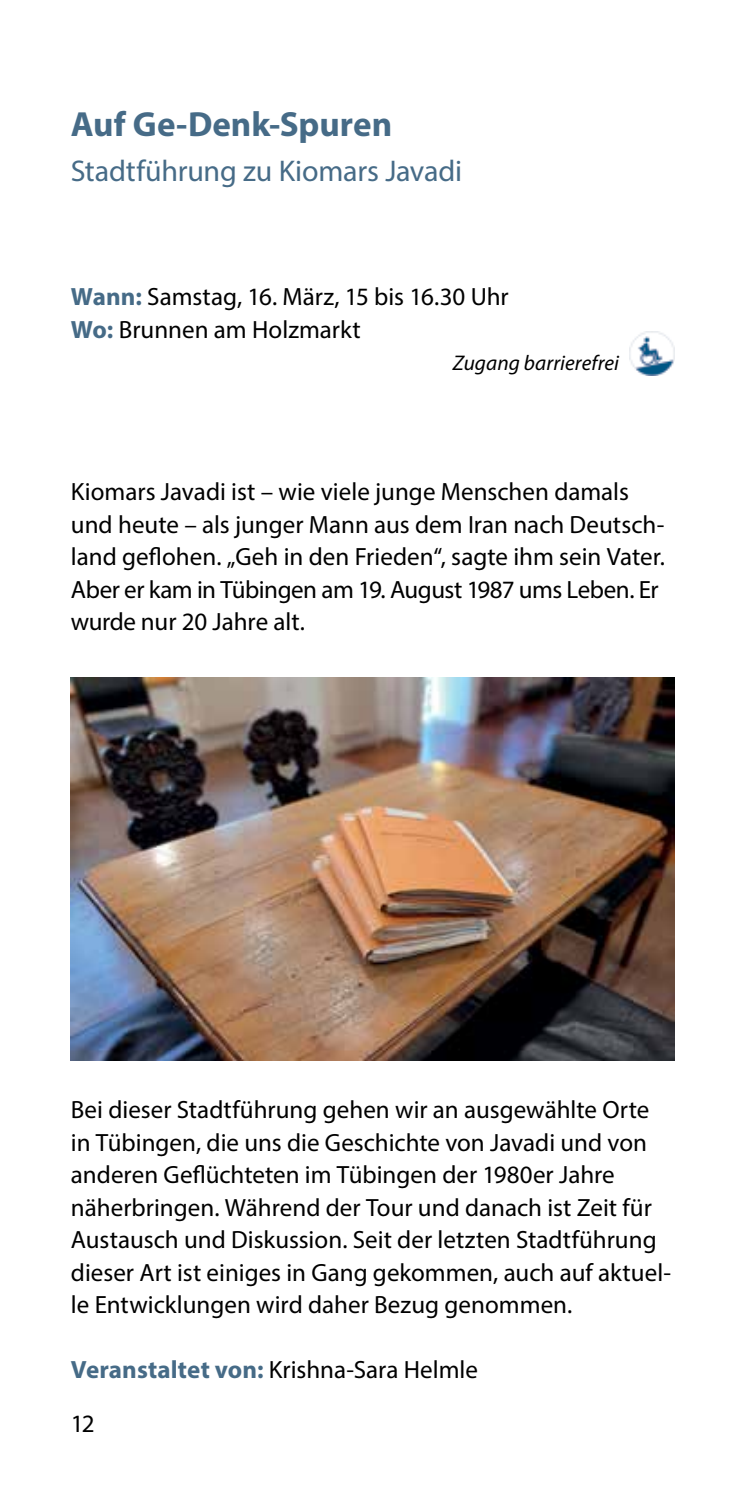
<style>
.page{position:relative;width:745px;height:1489px;background:#fff}
.page>*{position:absolute;margin:0;border:0;box-sizing:border-box;transform-origin:0 0}
.t1{font:700 35px "Myriad Pro";color:#466b87}
.t2{font:30px "Myriad Pro";letter-spacing:-.005em;color:#466b87}
.t3{font:25px/32.5px "Myriad Pro";color:#000}
.t4{font:italic 21.25px "Myriad Pro";letter-spacing:.005em;color:#000}
.s1{font-weight:700;color:#466b87}
</style>
<div class="page">
<img style="left:71px;top:677px;width:602px;height:382px">
<img style="left:629px;top:331px;width:44px;height:45px">
<h1 class="t1" style="left:71px;top:101px;width:322px">Auf Ge-Denk-Spuren</h1>
<p class="t2" style="left:71px;top:153px;width:392px">Stadtführung zu Kiomars Javadi</p>
<p class="t3" style="left:71px;top:280px;width:439px"><span class="s1">Wann:</span> Samstag, 16. März, 15 bis 16.30 Uhr<br><span class="s1">Wo:</span> Brunnen am Holzmarkt</p>
<p class="t4" style="left:452px;top:350px;width:168px">Zugang barrierefrei</p>
<p class="t3" style="left:71px;top:475px;width:595px">Kiomars Javadi ist – wie viele junge Menschen damals und heute – als junger Mann aus dem Iran nach Deutsch&shy;land geflohen. „Geh in den Frieden“, sagte ihm sein Vater.<br>Aber er kam in Tübingen am 19. August 1987 ums Leben. Er wurde nur 20 Jahre alt.</p>
<p class="t3" style="left:71px;top:1093px;width:601px">Bei dieser Stadtführung gehen wir an ausgewählte Orte in Tübingen, die uns die Geschichte von Javadi und von anderen Geflüchteten im Tübingen der 1980er Jahre näherbringen. Während der Tour und danach ist Zeit für Austausch und Diskussion. Seit der letzten Stadtführung dieser Art ist einiges in Gang gekommen, auch auf aktuel&shy;le Entwicklungen wird daher Bezug genommen.</p>
<p class="t3" style="left:71px;top:1353px;width:408px"><span class="s1">Veranstaltet von:</span> Krishna-Sara Helmle</p>
<p class="t3" style="left:71px;top:1406px;width:25px">12</p>
</div>
